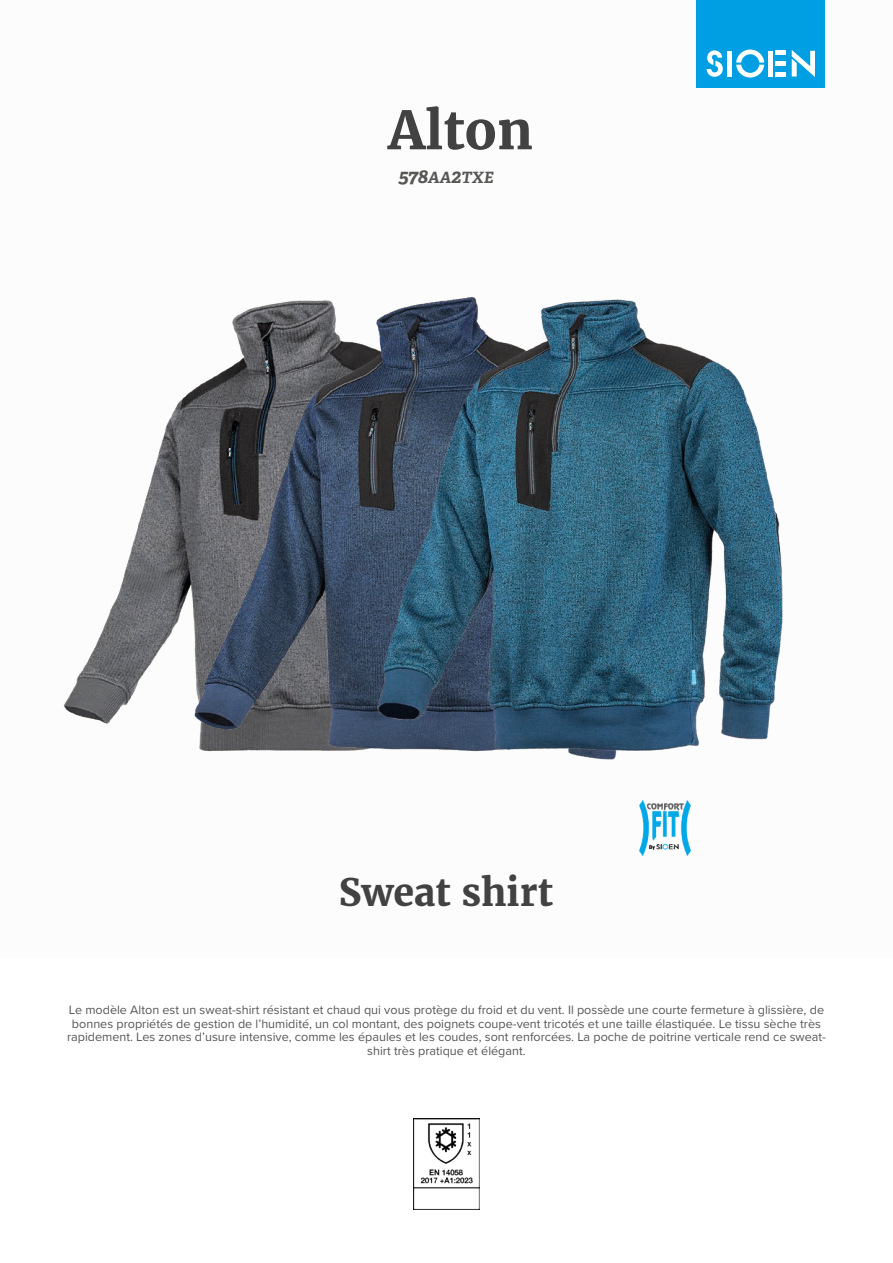
<style>
.page{position:relative;width:893px;height:1263px;background:#fff}
.page>*{position:absolute;margin:0;border:0;box-sizing:border-box;transform-origin:0 0}
.t1{font:700 52.5px "Merriweather";color:#424243}
.t2{font:700 37.5px "Merriweather";color:#424243}
.t3{font:italic 700 15.6px "Adelle";color:#575756}
.t4{font:12.6px/13.6px "Proxima Nova";color:#575756;text-align:center}
.s1{font-size:19.5px}
</style>
<div class="page">
<div style="left:697px;top:0;width:128px;height:88px;background:#009fe3"></div>
<svg style="left:707px;top:50px;width:16px;height:27px"></svg>
<svg style="left:736px;top:50px;width:28px;height:28px"></svg>
<div style="left:727px;top:51px;width:5px;height:26px;background:#fff"></div>
<div style="left:768px;top:51px;width:5px;height:26px;background:#fff"></div>
<div style="left:775px;top:72px;width:11px;height:5px;background:#fff"></div>
<div style="left:775px;top:61px;width:11px;height:5px;background:#fff"></div>
<hr style="left:775px;top:51px;width:11px;height:4px;background:#fff">
<svg style="left:792px;top:50px;width:23px;height:27px"></svg>
<img style="left:413px;top:1118px;width:67px;height:92px">
<img style="left:63px;top:402px;width:116px;height:322px">
<img style="left:179px;top:300px;width:178px;height:452px">
<img style="left:357px;top:297px;width:426px;height:560px">
<h1 class="t1" style="left:388px;top:95px;width:146px">Alton</h1>
<p class="t3" style="left:398px;top:168px;width:96px"><span class="s1">578</span>AA<span class="s1">2</span>TXE</p>
<h2 class="t2" style="left:339px;top:867px;width:216px">Sweat shirt</h2>
<p class="t4" style="left:67px;top:1002px;width:760px">Le modèle Alton est un sweat-shirt résistant et chaud qui vous protège du froid et du vent. Il possède une courte fermeture à glissière, de bonnes propriétés de gestion de l’humidité, un col montant, des poignets coupe-vent tricotés et une taille élastiquée. Le tissu sèche très rapidement. Les zones d’usure intensive, comme les épaules et les coudes, sont renforcées. La poche de poitrine verticale rend ce sweat&shy;shirt très pratique et élégant.</p>
</div>
